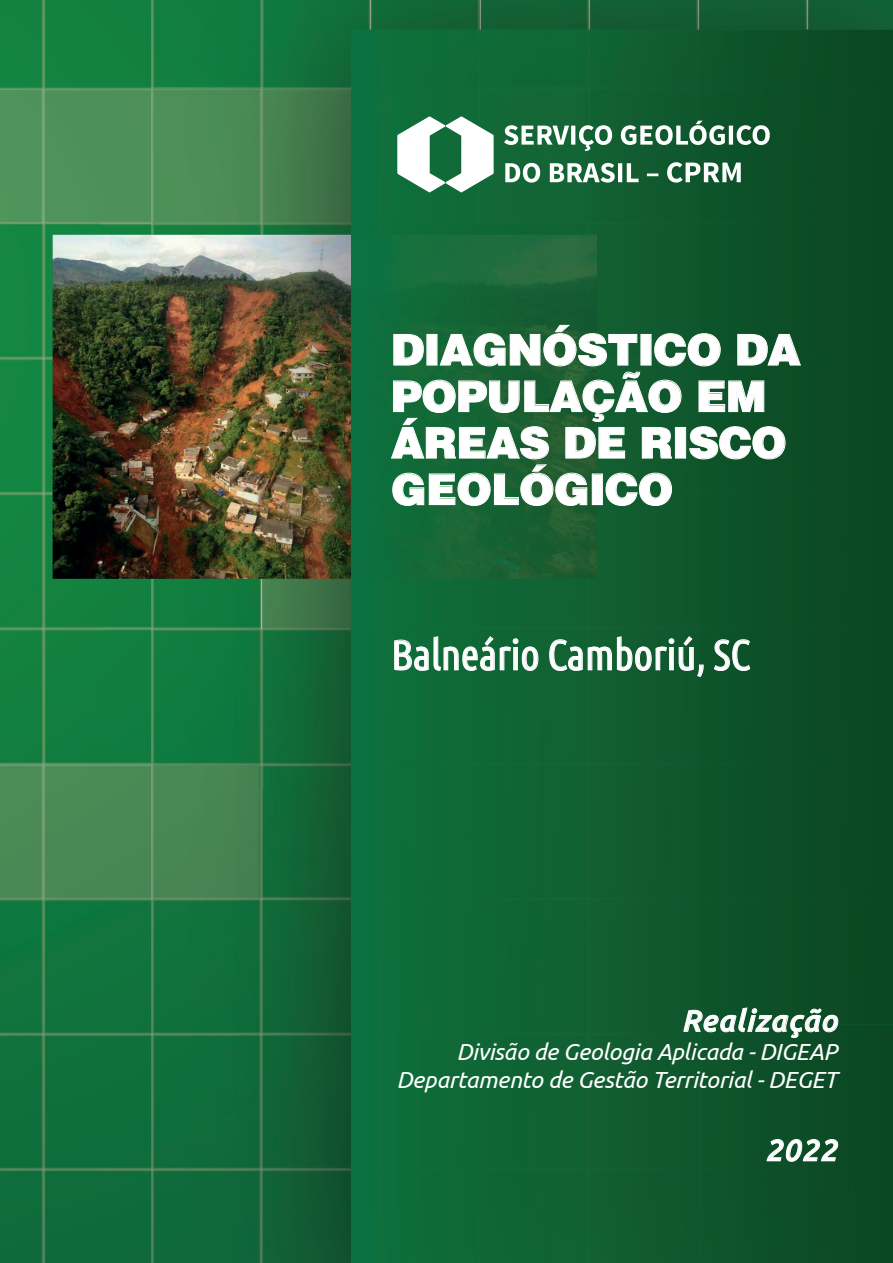
<style>
.page{position:relative;width:893px;height:1263px;background:#fff}
.page>*{position:absolute;margin:0;border:0;box-sizing:border-box;transform-origin:0 0}
.t1{font:42.45px/46.5px "Switzerland Black Plain";letter-spacing:-.01em;color:#fff}
.t2{font:42.45px "Ubuntu Condensed";letter-spacing:-.01em;color:#fff}
.t3{font:italic 500 30.15px "Ubuntu";letter-spacing:.035em;color:#fff}
.t4{font:italic 23.25px/28.5px "Ubuntu";letter-spacing:-.01em;color:#fff;text-align:right}
</style>
<div class="page">
<img style="left:0;top:0;width:362px;height:89px">
<img style="left:0;top:225px;width:102px;height:539px">
<img style="left:102px;top:225px;width:446px;height:10px">
<div style="left:102px;top:579px;width:49px;height:185px;background:#117e40"></div>
<div style="left:0;top:900px;width:151px;height:363px;background:#0f703c"></div>
<img style="left:0;top:1169px;width:151px;height:1px">
<img style="left:0;top:1034px;width:151px;height:1px">
<div style="left:0;top:764px;width:239px;height:136px;background:#4a8855"></div>
<img style="left:0;top:629px;width:151px;height:1px">
<img style="left:0;top:494px;width:53px;height:1px">
<img style="left:0;top:359px;width:53px;height:1px">
<img style="left:0;top:89px;width:548px;height:136px">
<img style="left:44px;top:0;width:1px;height:1263px">
<img style="left:44px;top:89px;width:1px;height:135px">
<img style="left:44px;top:764px;width:1px;height:135px">
<img style="left:53px;top:235px;width:98px;height:344px">
<img style="left:362px;top:0;width:531px;height:30px">
<img style="left:151px;top:224px;width:200px;height:1px">
<img style="left:807px;top:0;width:1px;height:30px">
<img style="left:698px;top:0;width:1px;height:30px">
<img style="left:589px;top:0;width:1px;height:30px">
<img style="left:480px;top:0;width:1px;height:235px">
<img style="left:371px;top:0;width:1px;height:30px">
<img style="left:262px;top:0;width:1px;height:235px">
<img style="left:153px;top:0;width:1px;height:235px">
<img style="left:262px;top:89px;width:1px;height:135px">
<img style="left:153px;top:89px;width:1px;height:135px">
<img style="left:151px;top:235px;width:200px;height:554px">
<img style="left:239px;top:789px;width:112px;height:474px">
<div style="left:151px;top:900px;width:88px;height:363px;background:#106d3c"></div>
<img style="left:260px;top:764px;width:91px;height:1px">
<img style="left:262px;top:579px;width:1px;height:684px">
<img style="left:153px;top:579px;width:1px;height:684px">
<img style="left:151px;top:899px;width:109px;height:1px">
<img style="left:151px;top:764px;width:109px;height:1px">
<img style="left:153px;top:764px;width:1px;height:135px">
<img style="left:263px;top:579px;width:88px;height:50px">
<img style="left:262px;top:579px;width:1px;height:50px">
<img style="left:351px;top:30px;width:542px;height:107px">
<img style="left:548px;top:136px;width:345px;height:751px">
<img style="left:351px;top:579px;width:197px;height:684px">
<div style="left:548px;top:887px;width:197px;height:376px;background:#105c30"></div>
<div style="left:745px;top:887px;width:148px;height:137px;background:#0c4b25"></div>
<img style="left:801px;top:494px;width:92px;height:1px">
<img style="left:801px;top:359px;width:92px;height:1px">
<img style="left:585px;top:89px;width:308px;height:1px">
<img style="left:807px;top:30px;width:1px;height:994px">
<img style="left:698px;top:30px;width:1px;height:1233px">
<img style="left:589px;top:30px;width:1px;height:1233px">
<img style="left:371px;top:30px;width:1px;height:1233px">
<img style="left:351px;top:224px;width:234px;height:1px">
<img style="left:351px;top:89px;width:234px;height:1px">
<img style="left:480px;top:89px;width:1px;height:135px">
<img style="left:371px;top:89px;width:1px;height:135px">
<div style="left:700px;top:1024px;width:193px;height:239px;background:#0c4e27"></div>
<img style="left:700px;top:1169px;width:193px;height:1px">
<img style="left:839px;top:1034px;width:54px;height:1px">
<img style="left:807px;top:1024px;width:1px;height:239px">
<img style="left:371px;top:579px;width:1px;height:50px">
<img style="left:351px;top:235px;width:246px;height:344px">
<svg style="left:394px;top:636px;width:145px;height:35px;background:#39835a"></svg>
<svg style="left:549px;top:636px;width:155px;height:41px;background:#32734d"></svg>
<svg style="left:714px;top:639px;width:37px;height:32px"></svg>
<svg style="left:683px;top:1007px;width:156px;height:31px;background:#366e4d"></svg>
<svg style="left:766px;top:1138px;width:72px;height:24px;background:#407355"></svg>
<svg style="left:397px;top:116px;width:96px;height:77px"></svg>
<svg style="left:504px;top:121px;width:266px;height:62px"></svg>
<svg style="left:391px;top:325px;width:410px;height:181px;background:#296b42"></svg>
<h1 class="t1" style="left:391px;top:325px;width:411px">DIAGNÓSTICO DA<br>POPULAÇÃO EM<br>ÁREAS DE RISCO<br>GEOLÓGICO</h1>
<h1 class="t2" style="left:391px;top:628px;width:361px">Balneário Camboriú, SC</h1>
<p class="t3" style="left:682px;top:1002px;width:157px">Realização</p>
<p class="t4" style="left:396px;top:1037px;width:442px">Divisão de Geologia Aplicada - DIGEAP<br>Departamento de Gestão Territorial - DEGET</p>
<p class="t3" style="left:765px;top:1132px;width:73px">2022</p>
</div>
